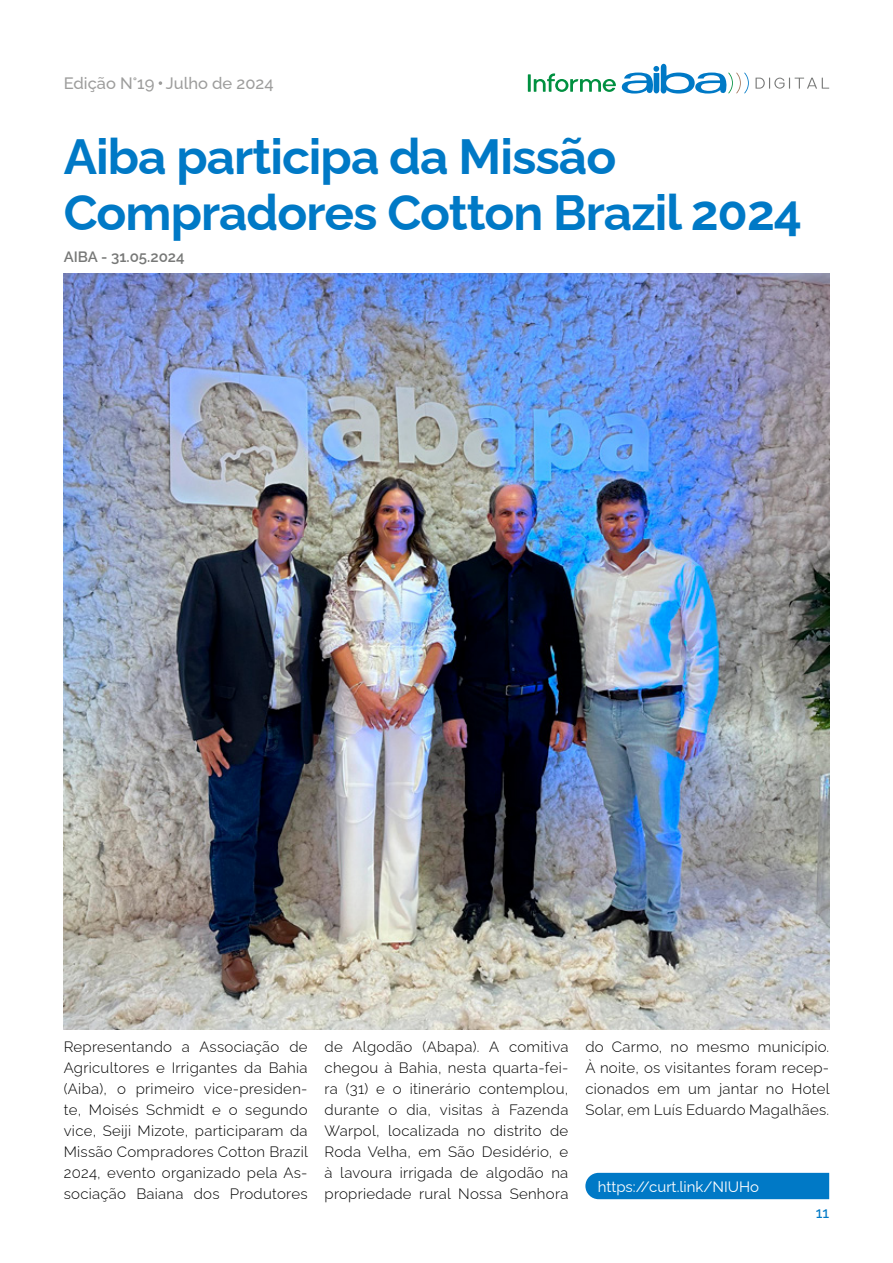
<style>
.page{position:relative;width:893px;height:1263px;background:#fff}
.page>*{position:absolute;margin:0;border:0;box-sizing:border-box;transform-origin:0 0}
.t1{font:700 49.5px/55.5px "Raleway";letter-spacing:-.02em;color:#0079c6}
.t2{font:500 16.5px "Raleway";color:#9d9d9c}
.t3{font:300 15px/21px "Raleway";letter-spacing:.02em;color:#000;text-align:justify}
.t4{font:15px "Raleway";color:#fff}
.t5{font:600 15px "Raleway";color:#777877}
.t6{font:500 15px "Raleway";color:#0079c6}
</style>
<div class="page">
<div style="left:585px;top:1173px;width:244px;height:26px;background:#0079c6"></div>
<img style="left:64px;top:273px;width:765px;height:757px">
<hr style="left:528px;top:74px;width:3px;height:18px;background:#009040">
<svg style="left:534px;top:73px;width:82px;height:19px"></svg>
<svg style="left:755px;top:78px;width:74px;height:11px"></svg>
<svg style="left:622px;top:63px;width:127px;height:31px"></svg>
<svg style="left:159px;top:81px;width:3px;height:4px"></svg>
<p class="t2" style="left:64px;top:70px;width:211px">Edição N°19 Julho de 2024</p>
<h1 class="t1" style="left:64px;top:124px;width:740px">Aiba participa da Missão<br>Compradores Cotton Brazil 2024</h1>
<p class="t5" style="left:64px;top:244px;width:122px">AIBA - 31.05.2024</p>
<p class="t3" style="left:64px;top:1034px;width:246px">Representando a Associação de Agricultores e Irrigantes da Bahia (Aiba), o primeiro vice-presiden&shy;te, Moisés Schmidt e o segundo vice, Seiji Mizote, participaram da Missão Compradores Cotton Brazil 2024, evento organizado pela As&shy;sociação Baiana dos Produtores</p>
<p class="t3" style="left:325px;top:1034px;width:245px">de Algodão (Abapa). A comitiva chegou à Bahia, nesta quarta-fei&shy;ra (31) e o itinerário contemplou, durante o dia, visitas à Fazenda Warpol, localizada no distrito de Roda Velha, em São Desidério, e à lavoura irrigada de algodão na propriedade rural Nossa Senhora</p>
<p class="t3" style="left:585px;top:1034px;width:246px">do Carmo, no mesmo município.<br>À noite, os visitantes foram recep&shy;cionados em um jantar no Hotel Solar, em Luís Eduardo Magalhães.</p>
<p class="t4" style="left:598px;top:1174px;width:163px">https://curt.link/NIUHo</p>
<p class="t6" style="left:816px;top:1201px;width:15px">11</p>
</div>
